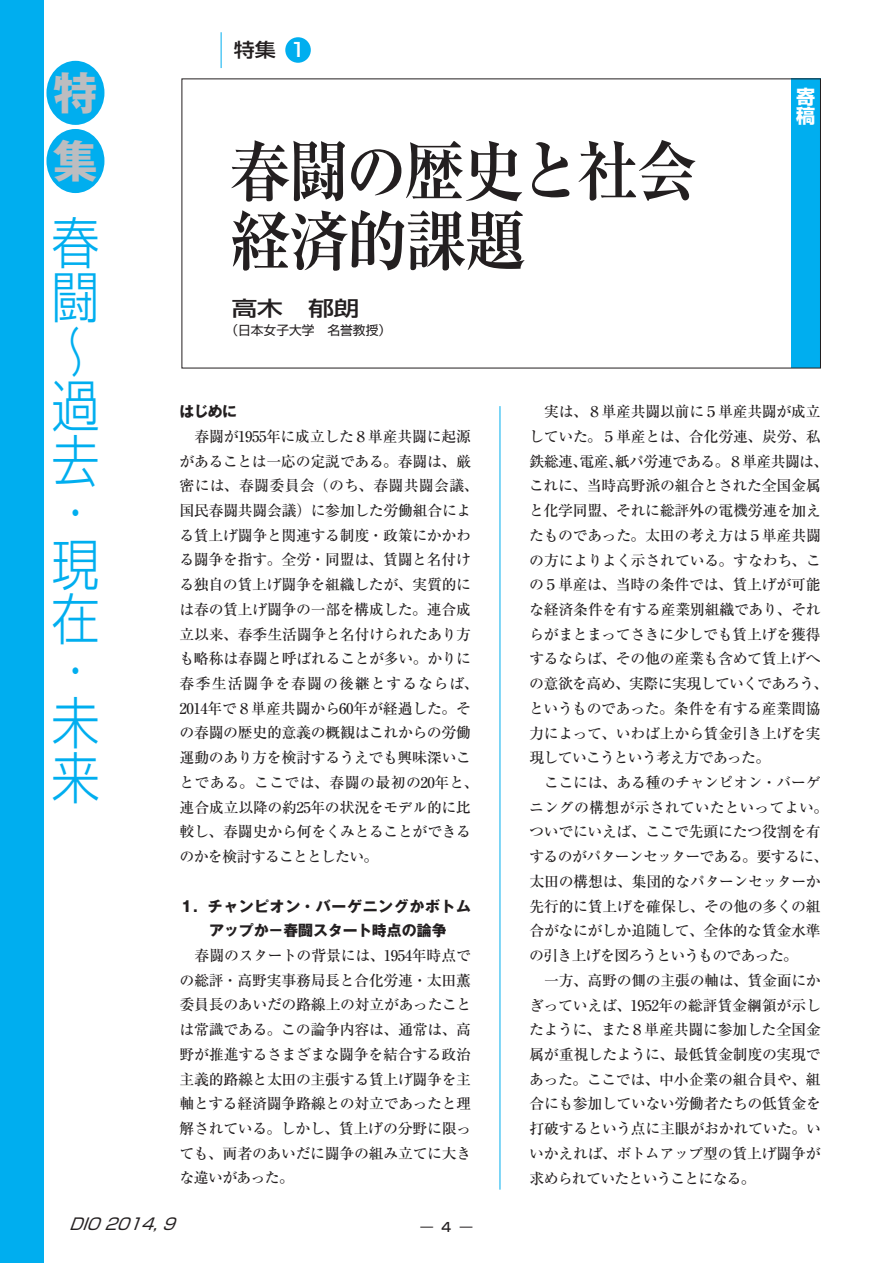
<style>
.page{position:relative;width:893px;height:1263px;background:#fff}
.page>*{position:absolute;margin:0;border:0;box-sizing:border-box;transform-origin:0 0}
.t1{font:700 65.85px/69px "Ryumin Pro";letter-spacing:-.045em;color:#231f20;scale:.93 1}
.t2{font:300 55.95px/53.4px "Shin Go Pro";color:#00aeef;scale:.86 1}
.t3{font:700 44.85px/68.1px "Gothic MB101 Pro";color:#bcbdc0}
.t4{font:500 20.4px "Shin Go Pro";color:#231f20;scale:1.25 1}
.t5{font:500 19.2px "Shin Go Pro";color:#231f20;scale:1.1 1}
.t6{font:700 19.2px/19.2px "Shin Go Pro";color:#fff}
.t7{font:italic 15.9px "Shin Go Pro";color:#231f20}
.t8{font:500 14.85px/24.8px "Ryumin Pro";letter-spacing:-.02em;color:#231f20}
.t9{font:700 14.85px/24.8px "Gothic MB101 Pro";letter-spacing:.03em;color:#231f20;text-align:center}
.t10{font:700 14.85px "Gothic MB101 Pro";letter-spacing:.005em;color:#231f20}
.t11{font:12.75px "Shin Go Pro";color:#231f20}
.t12{font:500 12.75px "Shin Go Pro";color:#231f20}
.s1{color:#fff}
</style>
<div class="page">
<div style="left:791px;top:79px;width:30px;height:289px;background:#00aeef"></div>
<div style="left:0;top:0;width:44px;height:1263px;background:#00aeef"></div>
<div style="left:46px;top:61px;width:58px;height:64px;background:#00aeef;border-radius:50%"></div>
<div style="left:46px;top:129px;width:58px;height:64px;background:#00aeef;border-radius:50%"></div>
<div style="left:285px;top:37px;width:26px;height:26px;background:#00aeef;border-radius:50%"></div>
<hr style="left:221px;top:32px;width:1px;height:36px;background:#00aeef">
<hr style="left:500px;top:406px;width:1px;height:783px;background:#00aeef">
<h3 class="t3" style="left:53px;top:53px;width:46px">特集</h3>
<h2 class="t2" style="left:51px;top:210px;width:56px">春闘〜過去・現在・未来</h2>
<p class="t5" style="left:234px;top:34px;width:67px">特集 <span class="s1">1</span></p>
<h1 class="t1" style="left:229px;top:133px;width:505px">春闘の歴史と社会経済的課題</h1>
<h3 class="t4" style="left:232px;top:291px;width:104px">高木　郁朗</h3>
<p class="t11" style="left:225px;top:320px;width:167px">（日本女子大学　名誉教授）</p>
<p class="t6" style="left:796px;top:85px;width:20px">寄稿</p>
<p class="t10" style="left:180px;top:399px;width:59px">はじめに</p>
<p class="t8" style="left:179px;top:423px;width:301px">　春闘が1955年に成立した８単産共闘に起源があることは一応の定説である。春闘は、厳密には、春闘委員会（のち、春闘共闘会議、国民春闘共闘会議）に参加した労働組合による賃上げ闘争と関連する制度・政策にかかわる闘争を指す。全労・同盟は、賃闘と名付ける独自の賃上げ闘争を組織したが、実質的には春の賃上げ闘争の一部を構成した。連合成立以来、春季生活闘争と名付けられたあり方も略称は春闘と呼ばれることが多い。かりに春季生活闘争を春闘の後継とするならば、<br>2014年で８単産共闘から60年が経過した。その春闘の歴史的意義の概観はこれからの労働運動のあり方を検討するうえでも興味深いことである。ここでは、春闘の最初の20年と、連合成立以降の約25年の状況をモデル的に比較し、春闘史から何をくみとることができるのかを検討することとしたい。</p>
<p class="t9" style="left:179px;top:892px;width:293px">１．チャンピオン・バーゲニングかボトムアップか−春闘スタート時点の論争</p>
<p class="t8" style="left:179px;top:942px;width:293px;text-align:justify">　春闘のスタートの背景には、1954年時点での総評・高野実事務局長と合化労連・太田薫委員長のあいだの路線上の対立があったことは常識である。この論争内容は、通常は、高野が推進するさまざまな闘争を結合する政治主義的路線と太田の主張する賃上げ闘争を主軸とする経済闘争路線との対立であったと理解されている。しかし、賃上げの分野に限っても、両者のあいだに闘争の組み立てに大きな違いがあった。</p>
<p class="t8" style="left:529px;top:398px;width:301px">　実は、８単産共闘以前に５単産共闘が成立していた。５単産とは、合化労連、炭労、私鉄総連、電産、紙パ労連である。８単産共闘は、これに、当時高野派の組合とされた全国金属と化学同盟、それに総評外の電機労連を加えたものであった。太田の考え方は５単産共闘の方によりよく示されている。すなわち、この５単産は、当時の条件では、賃上げが可能な経済条件を有する産業別組織であり、それらがまとまってさきに少しでも賃上げを獲得するならば、その他の産業も含めて賃上げへの意欲を高め、実際に実現していくであろう、というものであった。条件を有する産業間協力によって、いわば上から賃金引き上げを実現していこうという考え方であった。<br>　ここには、ある種のチャンピオン・バーゲニングの構想が示されていたといってよい。ついでにいえば、ここで先頭にたつ役割を有するのがパターンセッターである。要するに、太田の構想は、集団的なパターンセッターか先行的に賃上げを確保し、その他の多くの組合がなにがしか追随して、全体的な賃金水準の引き上げを図ろうというものであった。<br>　一方、高野の側の主張の軸は、賃金面にかぎっていえば、1952年の総評賃金綱領が示したように、また８単産共闘に参加した全国金属が重視したように、最低賃金制度の実現であった。ここでは、中小企業の組合員や、組合にも参加していない労働者たちの低賃金を打破するという点に主眼がおかれていた。いいかえれば、ボトムアップ型の賃上げ闘争が求められていたということになる。</p>
<p class="t7" style="left:69px;top:1210px;width:115px">DIO2014,9</p>
<p class="t12" style="left:420px;top:1216px;width:54px">― 4 ―</p>
</div>
